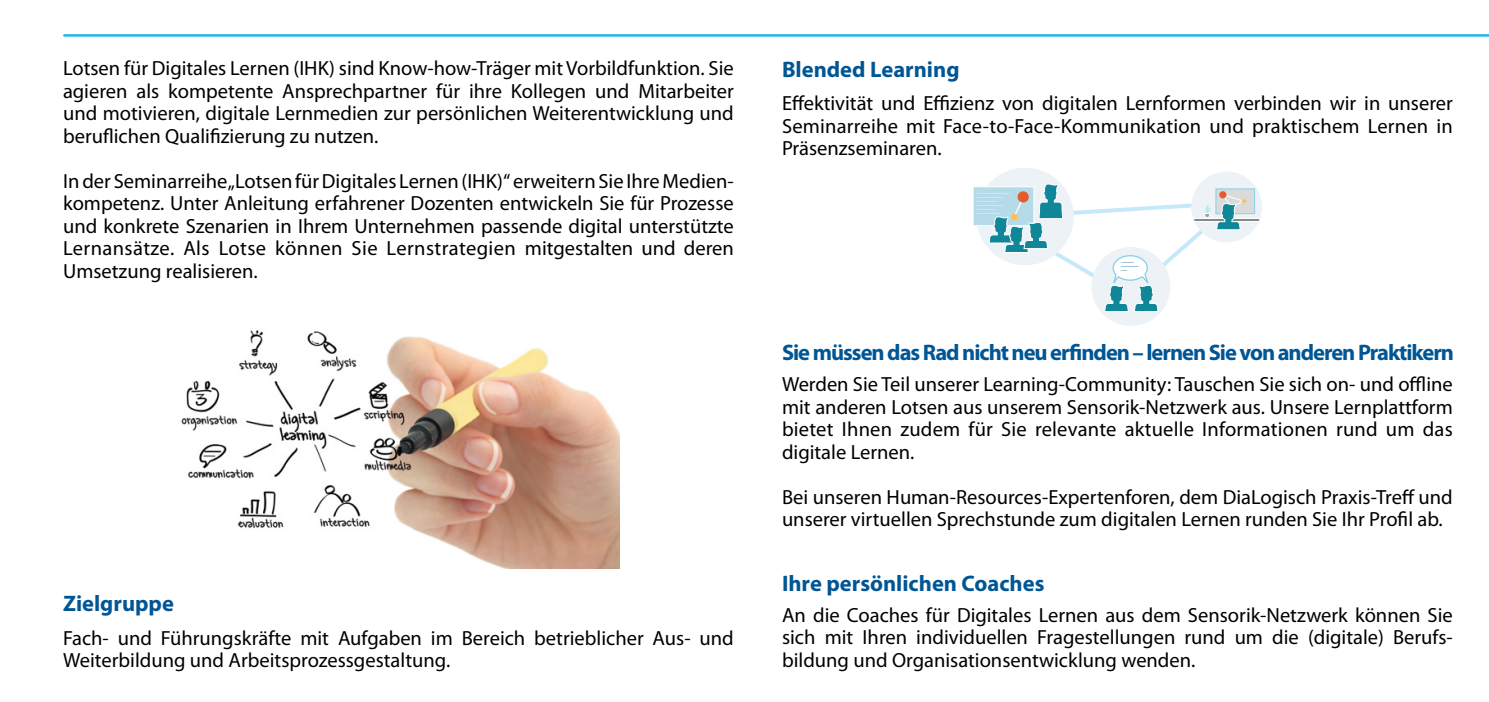
<style>
.page{position:relative;width:1489px;height:702px;background:#fff}
.page>*{position:absolute;margin:0;border:0;box-sizing:border-box;transform-origin:0 0}
.t1{font:700 22.5px "Myriad Pro";letter-spacing:-.04em;color:#005695}
.t2{font:700 22.5px "Myriad Pro";color:#005695}
.t3{font:20.5px/22.5px "Myriad Pro";color:#000;text-align:justify}
.t4{font:700 3.25px/4px "Myriad Pro";color:#fff}
.t5{font:700 3.25px/4px "Myriad Pro";color:#005695}
</style>
<div class="page">
<hr style="left:64px;top:34px;width:1424px;height:3px;background:#1dbadf">
<img style="left:181px;top:330px;width:438px;height:238px">
<div style="left:1091px;top:247px;width:79px;height:79px;background:#ecf2f6;border-radius:50%"></div>
<div style="left:976px;top:168px;width:97px;height:97px;background:#ecf2f6;border-radius:50%"></div>
<div style="left:972px;top:186px;width:62px;height:40px;background:#b5dbe8;border:1px solid #fff"></div>
<div style="left:1191px;top:172px;width:70px;height:70px;background:#ecf2f6;border-radius:50%"></div>
<div style="left:1215px;top:188px;width:39px;height:26px;background:#dadada;border:1px solid #88d0ea"></div>
<svg style="left:1245px;top:218px;width:14px;height:4px"></svg>
<svg style="left:988px;top:182px;width:257px;height:130px"></svg>
<div style="left:1219px;top:191px;width:7px;height:7px;background:#e35c30;border-radius:50%"></div>
<p class="t3" style="left:63px;top:57px;width:672px">Lotsen für Digitales Lernen (IHK) sind Know-how-Träger mit Vorbildfunktion. Sie agieren als kompetente Ansprechpartner für ihre Kollegen und Mitarbeiter und motivieren, digitale Lernmedien zur persönlichen Weiterentwicklung und beruflichen Qualifizierung zu nutzen.</p>
<p class="t3" style="left:63px;top:170px;width:672px">In der Seminarreihe „Lotsen für Digitales Lernen (IHK)“ erweitern Sie Ihre Medien&shy;kompetenz. Unter Anleitung erfahrener Dozenten entwickeln Sie für Prozesse und konkrete Szenarien in Ihrem Unternehmen passende digital unterstützte Lernansätze. Als Lotse können Sie Lernstrategien mitgestalten und deren Umsetzung realisieren.</p>
<p class="t2" style="left:63px;top:591px;width:112px">Zielgruppe</p>
<p class="t3" style="left:63px;top:626px;width:672px">Fach- und Führungskräfte mit Aufgaben im Bereich betrieblicher Aus- und<br>Weiterbildung und Arbeitsprozessgestaltung.</p>
<p class="t2" style="left:782px;top:56px;width:179px">Blended Learning</p>
<p class="t3" style="left:782px;top:92px;width:672px">Effektivität und Effizienz von digitalen Lernformen verbinden wir in unserer Seminarreihe mit Face-to-Face-Kommunikation und praktischem Lernen in Präsenzseminaren.</p>
<p class="t4" style="left:976px;top:191px;width:35px">--------------------------------------- ------------------------------- ------------------------- ------------------------------- ---------------------</p>
<p class="t5" style="left:1120px;top:260px;width:20px">--------------- --------------------- -------</p>
<p class="t1" style="left:782px;top:339px;width:673px">Sie müssen das Rad nicht neu erfinden – lernen Sie von anderen Praktikern</p>
<p class="t3" style="left:782px;top:373px;width:672px">Werden Sie Teil unserer Learning-Community: Tauschen Sie sich on- und offline mit anderen Lotsen aus unserem Sensorik-Netzwerk aus. Unsere Lernplattform bietet Ihnen zudem für Sie relevante aktuelle Informationen rund um das digitale Lernen.</p>
<p class="t3" style="left:782px;top:486px;width:672px">Bei unseren Human-Resources-Expertenforen, dem DiaLogisch Praxis-Treff und unserer virtuellen Sprechstunde zum digitalen Lernen runden Sie Ihr Profil ab.</p>
<p class="t2" style="left:782px;top:570px;width:264px">Ihre persönlichen Coaches</p>
<p class="t3" style="left:782px;top:603px;width:672px">An die Coaches für Digitales Lernen aus dem Sensorik-Netzwerk können Sie sich mit Ihren individuellen Fragestellungen rund um die (digitale) Berufs&shy;bildung und Organisationsentwicklung wenden.</p>
</div>
